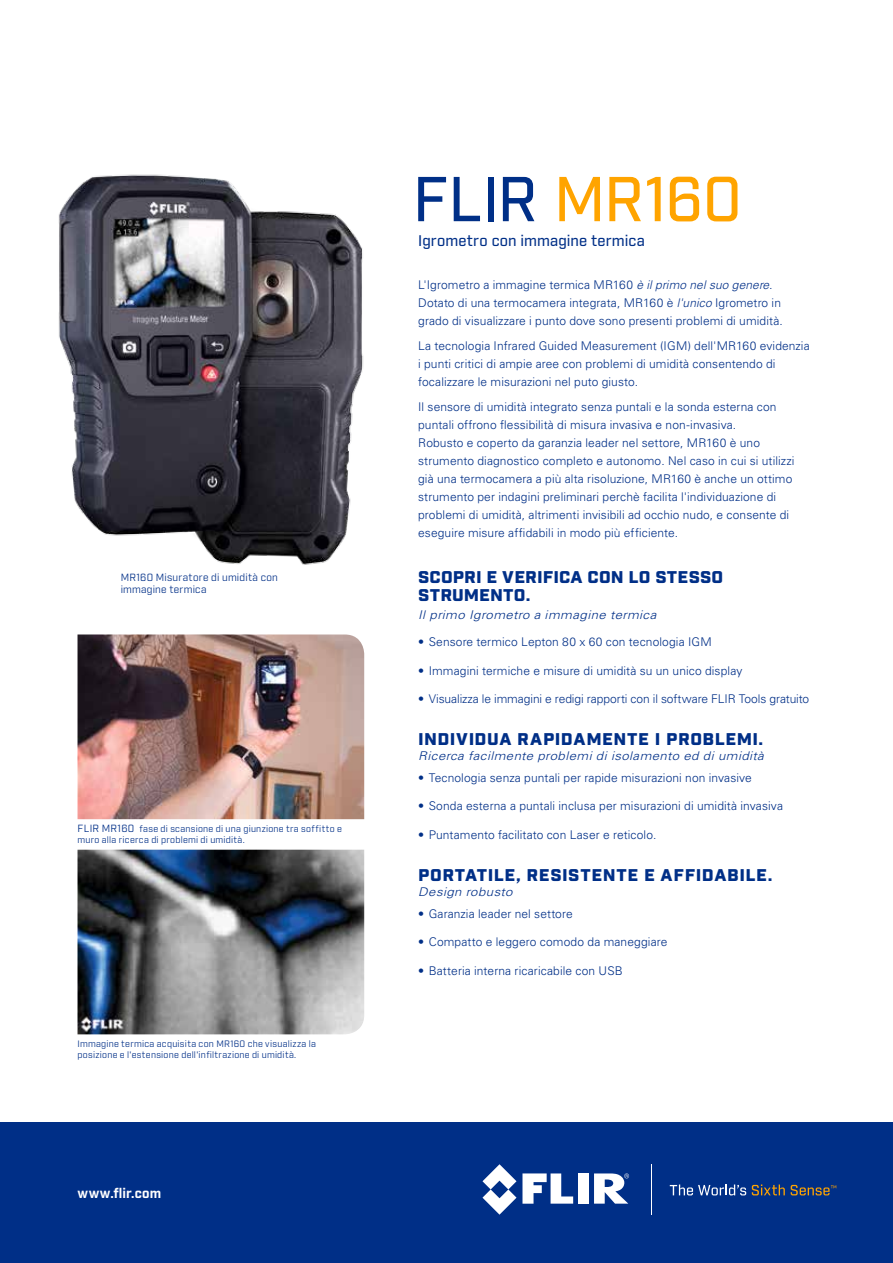
<style>
.page{position:relative;width:893px;height:1263px;background:#fff}
.page>*{position:absolute;margin:0;border:0;box-sizing:border-box;transform-origin:0 0}
.t1{font:500 61.5px "Industry";letter-spacing:-.01em;color:#ffa400}
.t2{font:900 16.5px/18px "Industry";letter-spacing:.02em;color:#002f87;scale:1.1 1}
.t3{font:500 15px "Industry";letter-spacing:.005em;color:#002f87}
.t4{font:700 13.5px "Industry";letter-spacing:.015em;color:#fff}
.t5{font:300 12px/18px "Univers LT Std";letter-spacing:.01em;color:#002f87}
.t6{font:italic 300 12px "Univers LT Std";letter-spacing:.035em;color:#002f87;scale:1.1 1}
.t7{font:10.2px/12.1px "Industry";letter-spacing:.025em;color:#002f87}
.t8{font:9px/10.8px "Industry";letter-spacing:.03em;color:#002f87}
.s1{font-size:10.2px}
.s2{color:#002f87}
.s3{font-style:italic}
</style>
<div class="page">
<img style="left:78px;top:634px;width:286px;height:185px">
<img style="left:78px;top:850px;width:286px;height:184px">
<img style="left:58px;top:174px;width:306px;height:391px">
<div style="left:0;top:1122px;width:893px;height:141px;background:#002f87"></div>
<svg style="left:522px;top:1173px;width:51px;height:31px"></svg>
<div style="left:578px;top:1173px;width:11px;height:30px;background:#fff"></div>
<svg style="left:482px;top:1164px;width:34px;height:51px"></svg>
<svg style="left:594px;top:1173px;width:35px;height:30px"></svg>
<svg style="left:670px;top:1184px;width:76px;height:11px"></svg>
<svg style="left:752px;top:1184px;width:33px;height:11px"></svg>
<svg style="left:791px;top:1185px;width:45px;height:10px"></svg>
<hr style="left:651px;top:1164px;width:1px;height:51px;background:#fff">
<p class="t7" style="left:121px;top:571px;width:159px">MR160 Misuratore di umidità con immagine termica</p>
<p class="t8" style="left:78px;top:823px;width:266px"><span class="s1">FLIR MR160</span> fase di scansione di una giunzione tra soffitto e muro alla ricerca di problemi di umidità.</p>
<p class="t8" style="left:78px;top:1038px;width:240px">Immagine termica acquisita con MR160 che visualizza la posizione e l'estensione dell'infiltrazione di umidità.</p>
<p class="t4" style="left:78px;top:1185px;width:85px">www.flir.com</p>
<h1 class="t1" style="left:413px;top:162px;width:331px"><span class="s2">FLIR</span> MR160</h1>
<p class="t3" style="left:418px;top:232px;width:228px">Igrometro con immagine termica</p>
<p class="t5" style="left:418px;top:276px;width:366px">L'Igrometro a immagine termica MR160 <span class="s3">è il primo nel suo genere.<br></span>Dotato di una termocamera integrata, MR160 è <span class="s3">l'unico</span> Igrometro in grado di visualizzare i punto dove sono presenti problemi di umidità.</p>
<p class="t5" style="left:418px;top:337px;width:393px">La tecnologia Infrared Guided Measurement (IGM) dell'MR160 evidenzia i punti critici di ampie aree con problemi di umidità consentendo di focalizzare le misurazioni nel puto giusto.</p>
<p class="t5" style="left:418px;top:397px;width:378px">Il sensore di umidità integrato senza puntali e la sonda esterna con puntali offrono flessibilità di misura invasiva e non-invasiva.<br>Robusto e coperto da garanzia leader nel settore, MR160 è uno strumento diagnostico completo e autonomo. Nel caso in cui si utilizzi già una termocamera a più alta risoluzione, MR160 è anche un ottimo strumento per indagini preliminari perchè facilita l'individuazione di problemi di umidità, altrimenti invisibili ad occhio nudo, e consente di eseguire misure affidabili in modo più efficiente.</p>
<h2 class="t2" style="left:418px;top:569px;width:279px">SCOPRI E VERIFICA CON LO STESSO<br>STRUMENTO.</h2>
<p class="t6" style="left:418px;top:608px;width:218px">Il primo Igrometro a immagine termica</p>
<p class="t5" style="left:418px;top:633px;width:295px">• Sensore termico Lepton 80 x 60 con tecnologia IGM</p>
<p class="t5" style="left:418px;top:661px;width:326px">• Immagini termiche e misure di umidità su un unico display</p>
<p class="t5" style="left:418px;top:690px;width:393px">• Visualizza le immagini e redigi rapporti con il software FLIR Tools gratuito</p>
<h2 class="t2" style="left:418px;top:731px;width:315px">INDIVIDUA RAPIDAMENTE I PROBLEMI.</h2>
<p class="t6" style="left:418px;top:749px;width:316px">Ricerca facilmente problemi di isolamento ed di umidità</p>
<p class="t5" style="left:418px;top:769px;width:335px">• Tecnologia senza puntali per rapide misurazioni non invasive</p>
<p class="t5" style="left:418px;top:797px;width:366px">• Sonda esterna a puntali inclusa per misurazioni di umidità invasiva</p>
<p class="t5" style="left:418px;top:826px;width:240px">• Puntamento facilitato con Laser e reticolo.</p>
<h2 class="t2" style="left:418px;top:867px;width:324px">PORTATILE, RESISTENTE E AFFIDABILE.</h2>
<p class="t6" style="left:418px;top:884px;width:87px">Design robusto</p>
<p class="t5" style="left:418px;top:904px;width:156px">• Garanzia leader nel settore</p>
<p class="t5" style="left:418px;top:933px;width:251px">• Compatto e leggero comodo da maneggiare</p>
<p class="t5" style="left:418px;top:961px;width:206px">• Batteria interna ricaricabile con USB</p>
</div>
